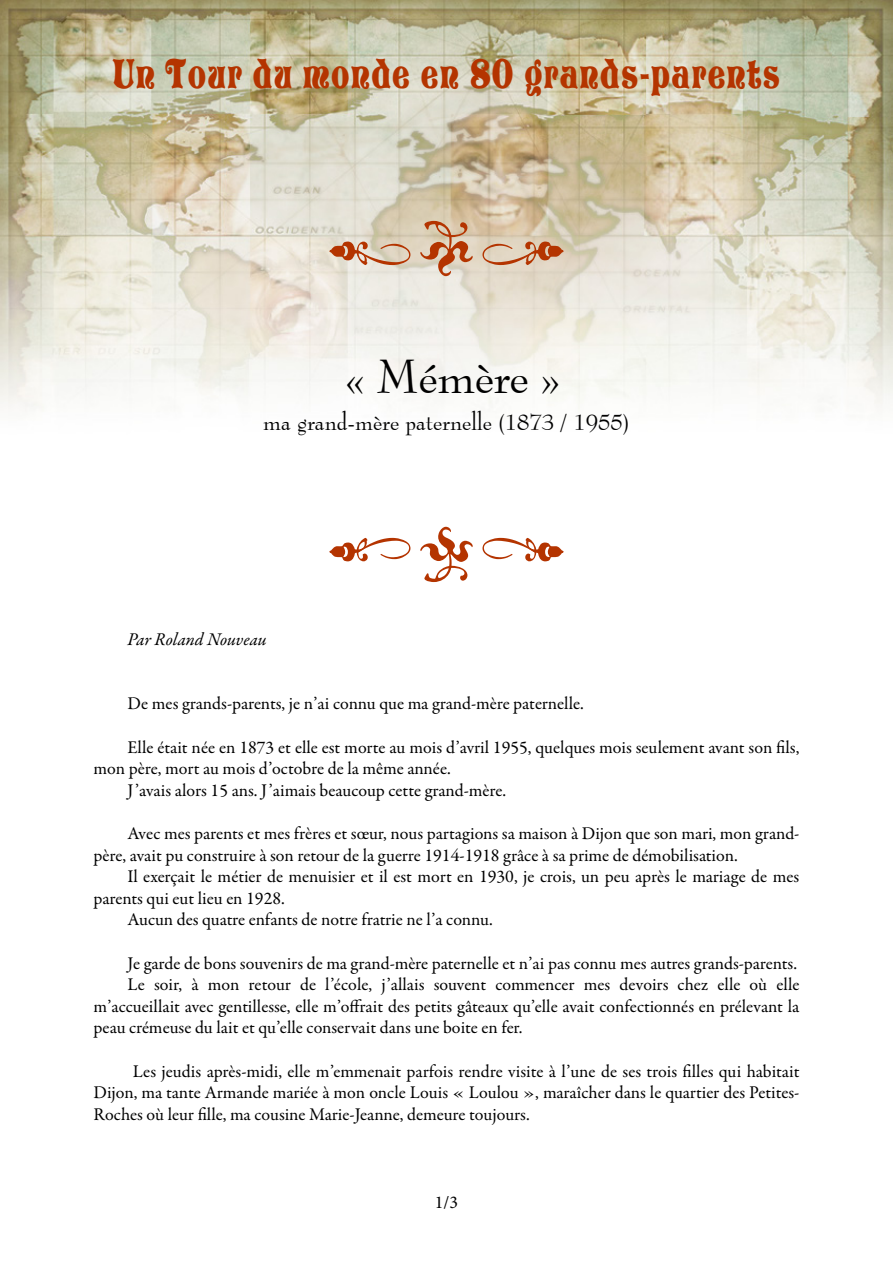
<style>
.page{position:relative;width:893px;height:1263px;background:#fff}
.page>*{position:absolute;margin:0;border:0;box-sizing:border-box;transform-origin:0 0}
.t1{font:54.45px "Garamond Premr Pro";color:#b43400}
.t2{font:47.4px "Bernhard Modern BT";letter-spacing:-.01em;color:#000}
.t3{font:40.5px "Storybook";letter-spacing:.05em;color:#b43400;scale:.71 1}
.t4{font:22.5px "Bernhard Modern BT";color:#000}
.t5{font:18px/21.6px "Garamond Premr Pro";color:#000}
.t6{font:italic 18px "Garamond Premr Pro";color:#000}
.t7{font:18px "Minion Pro";color:#000}
</style>
<div class="page">
<img style="left:0;top:0;width:893px;height:411px">
<svg style="left:482px;top:538px;width:82px;height:23px"></svg>
<svg style="left:329px;top:538px;width:81px;height:23px"></svg>
<svg style="left:482px;top:242px;width:82px;height:23px;background:#d2a386"></svg>
<svg style="left:329px;top:242px;width:81px;height:23px;background:#d3a78c"></svg>
<h3 class="t3" style="left:113px;top:52px;width:942px">Un Tour du monde en 80 grands-parents</h3>
<h1 class="t1" style="left:418px;top:210px;width:58px">•</h1>
<h2 class="t2" style="left:345px;top:345px;width:216px">« Mémère »</h2>
<p class="t4" style="left:263px;top:407px;width:368px">ma grand-mère paternelle (1873 / 1955)</p>
<p class="t6" style="left:128px;top:627px;width:141px">Par Roland Nouveau</p>
<p class="t5" style="left:128px;top:693px;width:458px">De mes grands-parents, je n’ai connu que ma grand-mère paternelle.</p>
<p class="t5" style="left:128px;top:736px;width:673px">Elle était née en 1873 et elle est morte au mois d’avril 1955, quelques mois seulement avant son fils,</p>
<p class="t5" style="left:94px;top:758px;width:359px">mon père, mort au mois d’octobre de la même année.</p>
<p class="t5" style="left:128px;top:780px;width:380px">J’avais alors 15 ans. J’aimais beaucoup cette grand-mère.</p>
<p class="t5" style="left:94px;top:823px;width:707px;text-indent:34px">Avec mes parents et mes frères et sœur, nous partagions sa maison à Dijon que son mari, mon grand&shy;père, avait pu construire à son retour de la guerre 1914-1918 grâce à sa prime de démobilisation.</p>
<p class="t5" style="left:128px;top:866px;width:673px">Il exerçait le métier de menuisier et il est mort en 1930, je crois, un peu après le mariage de mes</p>
<p class="t5" style="left:94px;top:888px;width:193px">parents qui eut lieu en 1928.</p>
<p class="t5" style="left:128px;top:909px;width:367px">Aucun des quatre enfants de notre fratrie ne l’a connu.</p>
<p class="t5" style="left:128px;top:952px;width:671px">Je garde de bons souvenirs de ma grand-mère paternelle et n’ai pas connu mes autres grands-parents.</p>
<p class="t5" style="left:128px;top:974px;width:673px">Le soir, à mon retour de l’école, j’allais souvent commencer mes devoirs chez elle où elle</p>
<p class="t5" style="left:94px;top:996px;width:707px">m’accueillait avec gentillesse, elle m’offrait des petits gâteaux qu’elle avait confectionnés en prélevant la</p>
<p class="t5" style="left:94px;top:1017px;width:430px">peau crémeuse du lait et qu’elle conservait dans une boite en fer.</p>
<p class="t5" style="left:94px;top:1060px;width:707px;text-align:justify;text-indent:39px">Les jeudis après-midi, elle m’emmenait parfois rendre visite à l’une de ses trois filles qui habitait Dijon, ma tante Armande mariée à mon oncle Louis « Loulou », maraîcher dans le quartier des Petites-Roches où leur fille, ma cousine Marie-Jeanne, demeure toujours.</p>
<p class="t7" style="left:435px;top:1190px;width:25px">1/3</p>
</div>
